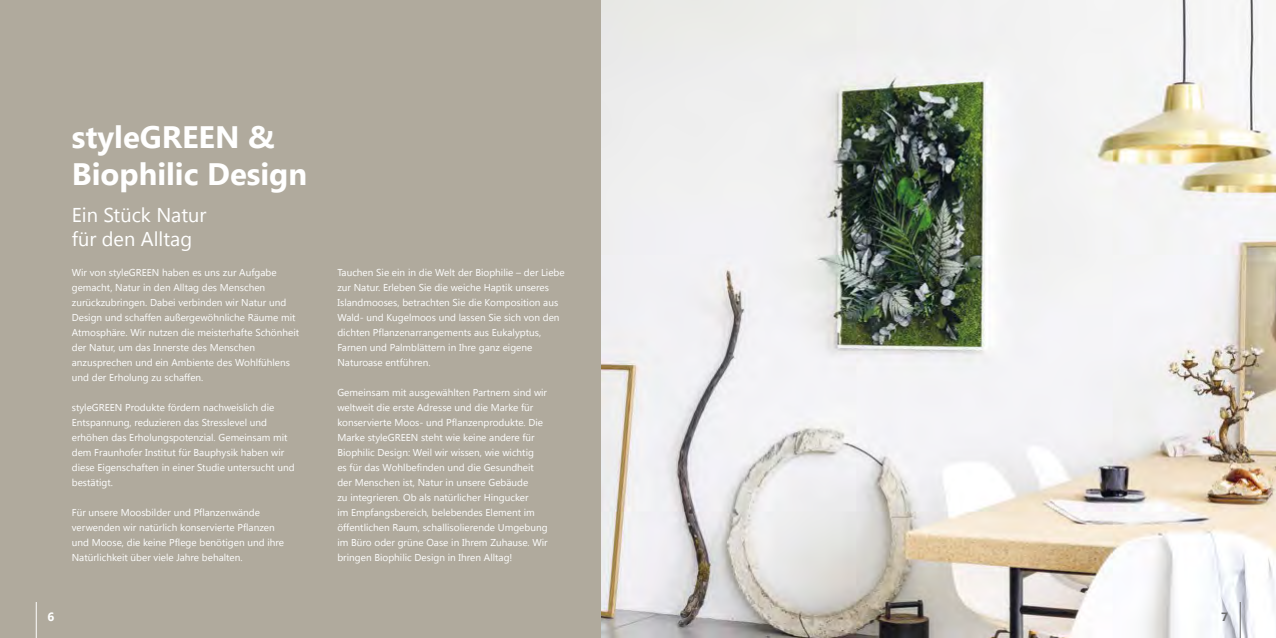
<style>
.page{position:relative;width:1276px;height:638px;background:#b0aa9d}
.page>*{position:absolute;margin:0;border:0;box-sizing:border-box;transform-origin:0 0}
.t1{font:700 31px/37.2px "Khmer UI";color:#fff}
.t2{font:20px/24px "Khmer UI";color:#fff}
.t3{font:700 12px "Khmer UI";color:#fff}
.t4{font:700 12px "Khmer UI";color:#6d6d6d}
.t5{font:10px/15px "Khmer UI";color:#fff}
</style>
<div class="page">
<img style="left:601px;top:0;width:675px;height:638px">
<hr style="left:1240px;top:602px;width:1px;height:36px;background:#6d6d6d">
<hr style="left:36px;top:602px;width:1px;height:36px;background:#fff">
<h1 class="t1" style="left:72px;top:119px;width:237px">styleGREEN &amp;<br>Biophilic Design</h1>
<h2 class="t2" style="left:72px;top:203px;width:136px">Ein Stück Natur für den Alltag</h2>
<p class="t5" style="left:72px;top:265px;width:229px">Wir von styleGREEN haben es uns zur Aufgabe gemacht, Natur in den Alltag des Menschen zurückzubringen. Dabei verbinden wir Natur und Design und schaffen außergewöhnliche Räume mit Atmosphäre. Wir nutzen die meisterhafte Schönheit der Natur, um das Innerste des Menschen anzusprechen und ein Ambiente des Wohlfühlens und der Erholung zu schaffen.</p>
<p class="t5" style="left:72px;top:400px;width:224px">styleGREEN Produkte fördern nachweislich die Entspannung, reduzieren das Stresslevel und erhöhen das Erholungspotenzial. Gemeinsam mit dem Fraunhofer Institut für Bauphysik haben wir diese Eigenschaften in einer Studie untersucht und bestätigt.</p>
<p class="t5" style="left:72px;top:505px;width:214px">Für unsere Moosbilder und Pflanzenwände verwenden wir natürlich konservierte Pflanzen und Moose, die keine Pflege benötigen und ihre Natürlichkeit über viele Jahre behalten.</p>
<p class="t5" style="left:337px;top:265px;width:229px">Tauchen Sie ein in die Welt der Biophilie – der Liebe zur Natur. Erleben Sie die weiche Haptik unseres Islandmooses, betrachten Sie die Komposition aus Wald- und Kugelmoos und lassen Sie sich von den dichten Pflanzenarrangements aus Eukalyptus, Farnen und Palmblättern in Ihre ganz eigene Naturoase entführen.</p>
<p class="t5" style="left:337px;top:385px;width:212px">Gemeinsam mit ausgewählten Partnern sind wir weltweit die erste Adresse und die Marke für konservierte Moos- und Pflanzenprodukte. Die Marke styleGREEN steht wie keine andere für Biophilic Design: Weil wir wissen, wie wichtig<br>es für das Wohlbefinden und die Gesundheit der Menschen ist, Natur in unsere Gebäude<br>zu integrieren. Ob als natürlicher Hingucker<br>im Empfangsbereich, belebendes Element im öffentlichen Raum, schallisolierende Umgebung im Büro oder grüne Oase in Ihrem Zuhause. Wir bringen Biophilic Design in Ihren Alltag!</p>
<p class="t3" style="left:48px;top:610px;width:8px">6</p>
<p class="t4" style="left:1221px;top:610px;width:8px">7</p>
</div>
